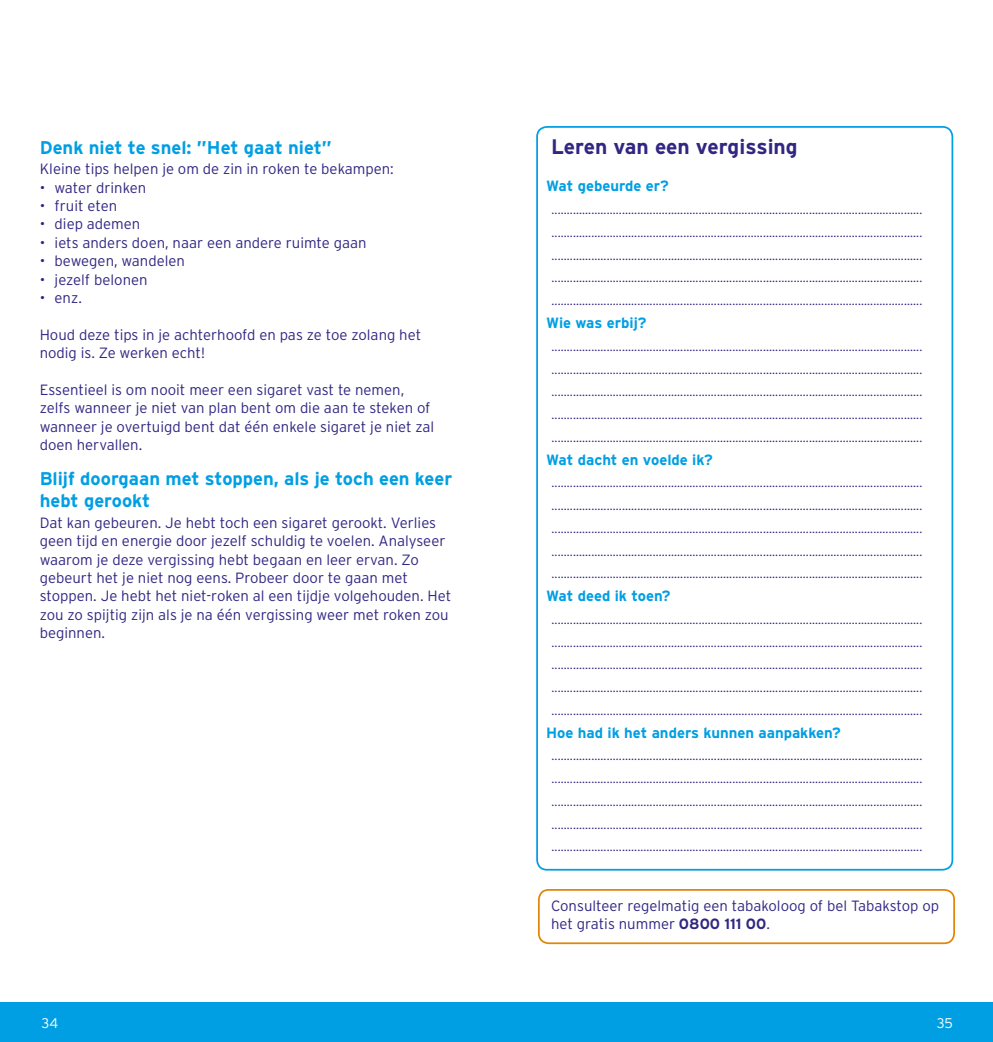
<style>
.page{position:relative;width:993px;height:1042px;background:#fff}
.page>*{position:absolute;margin:0;border:0;box-sizing:border-box;transform-origin:0 0}
.t1{font:700 21px "Interstate";color:#312783}
.t2{font:700 18.38px/22.8px "Interstate";color:#009fe3}
.t3{font:300 14.88px/18.4px "Interstate";color:#312783}
.t4{font:700 14.88px "Interstate";color:#009fe3}
.t5{font:300 14px "Interstate";color:#fff}
.t6{font:300 12.25px/22.8px "Interstate";color:#312783;text-align:justify}
.s1{font-weight:700}
</style>
<div class="page">
<div style="left:537px;top:889px;width:417px;height:55px;border:2px solid #e18608;border-radius:10px"></div>
<div style="left:536px;top:126px;width:416px;height:744px;border:2px solid #009fe3;border-radius:10px"></div>
<div style="left:0;top:1002px;width:992px;height:40px;background:#009fe3"></div>
<h2 class="t2" style="left:40px;top:136px;width:293px">Denk niet te snel: ”Het gaat niet”</h2>
<p class="t3" style="left:40px;top:160px;width:355px">Kleine tips helpen je om de zin in roken te bekampen:</p>
<p class="t3" style="left:40px;top:178px;width:108px">• water drinken</p>
<p class="t3" style="left:40px;top:196px;width:79px">• fruit eten</p>
<p class="t3" style="left:40px;top:215px;width:102px">• diep ademen</p>
<p class="t3" style="left:40px;top:233px;width:328px">• iets anders doen, naar een andere ruimte gaan</p>
<p class="t3" style="left:40px;top:252px;width:147px">• bewegen, wandelen</p>
<p class="t3" style="left:40px;top:270px;width:109px">• jezelf belonen</p>
<p class="t3" style="left:40px;top:288px;width:44px">• enz.</p>
<p class="t3" style="left:40px;top:325px;width:383px">Houd deze tips in je achterhoofd en pas ze toe zolang het nodig is. Ze werken echt!</p>
<p class="t3" style="left:40px;top:380px;width:396px">Essentieel is om nooit meer een sigaret vast te nemen, zelfs wanneer je niet van plan bent om die aan te steken of wanneer je overtuigd bent dat één enkele sigaret je niet zal doen hervallen.</p>
<h2 class="t2" style="left:40px;top:467px;width:414px">Blijf doorgaan met stoppen, als je toch een keer hebt gerookt</h2>
<p class="t3" style="left:40px;top:513px;width:413px">Dat kan gebeuren. Je hebt toch een sigaret gerookt. Verlies geen tijd en energie door jezelf schuldig te voelen. Analyseer waarom je deze vergissing hebt begaan en leer ervan. Zo gebeurt het je niet nog eens. Probeer door te gaan met stoppen. Je hebt het niet-roken al een tijdje volgehouden. Het zou zo spijtig zijn als je na één vergissing weer met roken zou beginnen.</p>
<h1 class="t1" style="left:551px;top:134px;width:248px">Leren van een vergissing</h1>
<p class="t4" style="left:546px;top:177px;width:124px">Wat gebeurde er?</p>
<p class="t6" style="left:551px;top:198px;width:372px">......................................................................................................................... ......................................................................................................................... ......................................................................................................................... ......................................................................................................................... .........................................................................................................................</p>
<p class="t4" style="left:546px;top:314px;width:102px">Wie was erbij?</p>
<p class="t6" style="left:551px;top:335px;width:372px">......................................................................................................................... ......................................................................................................................... ......................................................................................................................... ......................................................................................................................... .........................................................................................................................</p>
<p class="t4" style="left:546px;top:450px;width:168px">Wat dacht en voelde ik?</p>
<p class="t6" style="left:551px;top:471px;width:372px">......................................................................................................................... ......................................................................................................................... ......................................................................................................................... ......................................................................................................................... .........................................................................................................................</p>
<p class="t4" style="left:546px;top:587px;width:126px">Wat deed ik toen?</p>
<p class="t6" style="left:551px;top:608px;width:372px">......................................................................................................................... ......................................................................................................................... ......................................................................................................................... ......................................................................................................................... .........................................................................................................................</p>
<p class="t4" style="left:546px;top:723px;width:296px">Hoe had ik het anders kunnen aanpakken?</p>
<p class="t6" style="left:551px;top:744px;width:372px">......................................................................................................................... ......................................................................................................................... ......................................................................................................................... ......................................................................................................................... .........................................................................................................................</p>
<p class="t3" style="left:551px;top:896px;width:389px">Consulteer regelmatig een tabakoloog of bel Tabakstop op het gratis nummer <span class="s1">0800 111 00</span>.</p>
<p class="t5" style="left:42px;top:1014px;width:18px">34</p>
<p class="t5" style="left:936px;top:1014px;width:18px">35</p>
</div>
